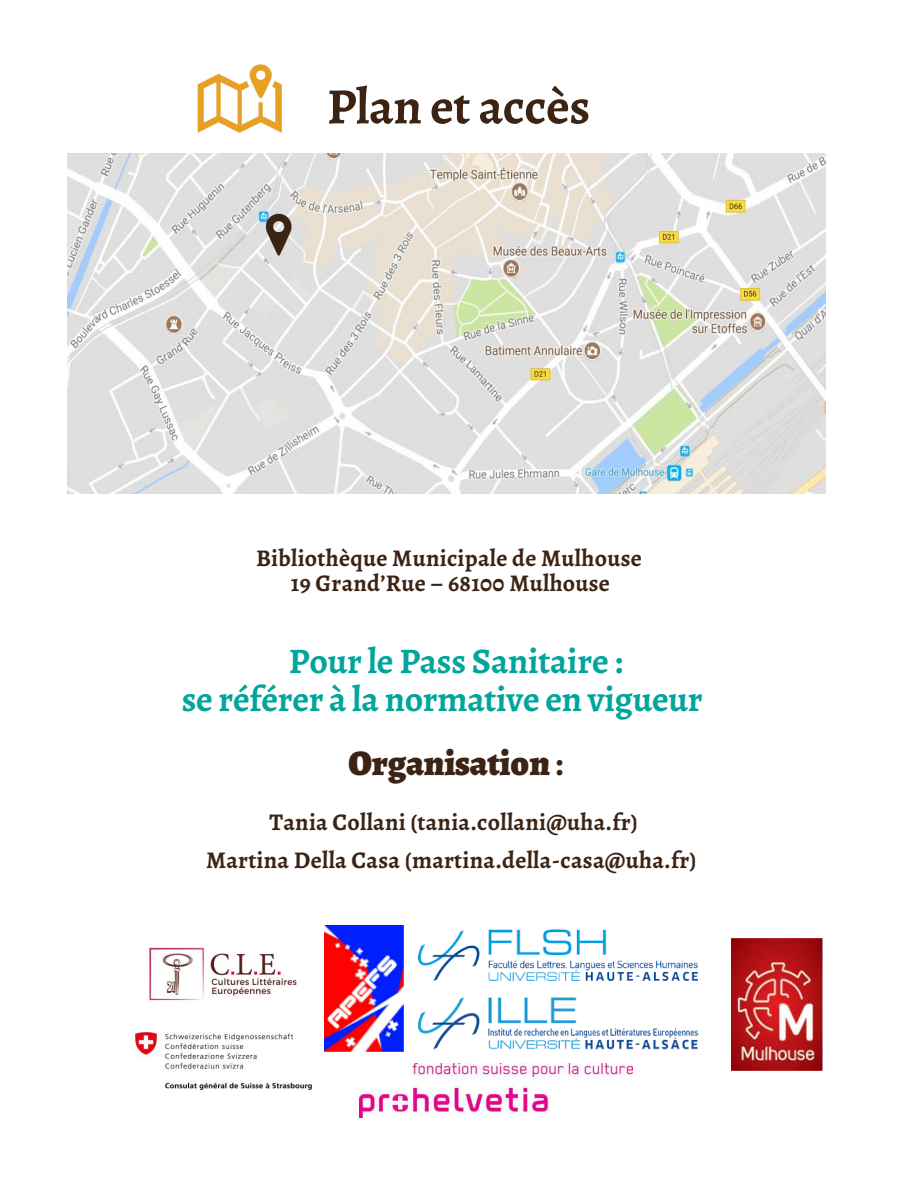
<style>
.page{position:relative;width:918px;height:1188px;background:#fff}
.page>*{position:absolute;margin:0;border:0;box-sizing:border-box;transform-origin:0 0}
.t1{font:700 51px "Alegreya";letter-spacing:-.005em;color:#3c2415}
.t2{font:700 36px/38.2px "Alegreya";letter-spacing:-.005em;color:#00a59b}
.t3{font:900 36px "Alegreya";letter-spacing:-.005em;color:#3c2415}
.t4{font:700 24px/25.8px "Alegreya";letter-spacing:.01em;color:#3c2415;text-align:center}
.s1{font-weight:700}
</style>
<div class="page">
<img style="left:324px;top:926px;width:80px;height:126px">
<img style="left:136px;top:1032px;width:175px;height:58px">
<img style="left:418px;top:929px;width:280px;height:52px">
<img style="left:731px;top:938px;width:92px;height:133px">
<img style="left:67px;top:154px;width:759px;height:340px">
<img style="left:197px;top:64px;width:85px;height:69px">
<img style="left:249px;top:205px;width:58px;height:59px">
<img style="left:418px;top:997px;width:281px;height:52px">
<img style="left:359px;top:1064px;width:273px;height:54px">
<img style="left:149px;top:945px;width:148px;height:56px">
<h1 class="t1" style="left:327px;top:72px;width:265px">Plan et accès</h1>
<p class="t4" style="left:256px;top:545px;width:387px">Bibliothèque Municipale de Mulhouse<br>19 Grand’Rue – 68100 Mulhouse</p>
<h2 class="t2" style="left:182px;top:642px;width:523px;text-indent:107px">Pour le Pass Sanitaire :<br>se référer à la normative en vigueur</h2>
<h2 class="t3" style="left:348px;top:739px;width:217px">Organisation<span class="s1">:</span></h2>
<p class="t4" style="left:206px;top:803px;width:492px;line-height:38.2px">Tania Collani (tania.collani@uha.fr)<br>Martina Della Casa (martina.della-casa@uha.fr)</p>
</div>
